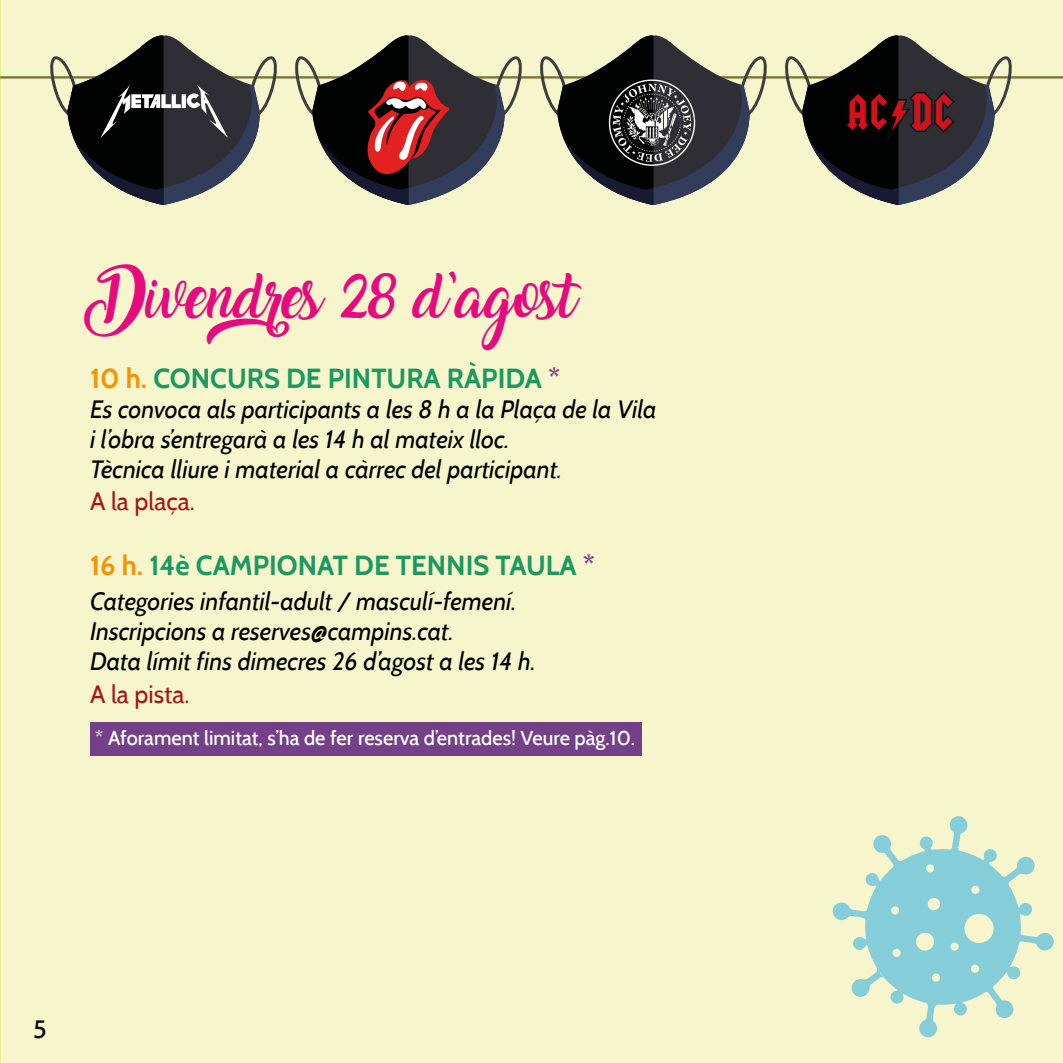
<style>
.page{position:relative;width:1063px;height:1063px;background:#f6f5cb}
.page>*{position:absolute;margin:0;border:0;box-sizing:border-box;transform-origin:0 0}
.t1{font:40px "Amarillo";color:#e50b7e}
.t2{font:700 27.5px "Cabin";color:#1a9961}
.t3{font:italic 25px/30px "Cabin";color:#000}
.t4{font:25px "Cabin";color:#a5151c}
.t5{font:25px "Cabin";color:#000}
.t6{font:500 20px "Cabin";color:#fff}
.s1{color:#f39405}
.s2{color:#744088}
.s3{color:#252451}
</style>
<div class="page">
<hr style="left:0;top:76px;width:1063px;height:3px;background:#80763d">
<svg style="left:48px;top:35px;width:231px;height:170px"></svg>
<svg style="left:293px;top:35px;width:231px;height:170px"></svg>
<svg style="left:783px;top:35px;width:231px;height:170px"></svg>
<svg style="left:538px;top:35px;width:231px;height:170px"></svg>
<svg style="left:832px;top:816px;width:222px;height:221px"></svg>
<div style="left:90px;top:723px;width:551px;height:33px;background:#744088"></div>
<h1 class="t1" style="left:90px;top:281px;width:488px">Divendres 28 d’agost</h1>
<p class="t2" style="left:90px;top:362px;width:472px"><span class="s1">10 h.</span> CONCURS DE PINTURA RÀPIDA <span class="s2">*</span></p>
<p class="t3" style="left:90px;top:394px;width:568px">Es convoca als participants a les 8 h a la Plaça de la Vila i l’obra s’entregarà a les 14 h al mateix lloc.<br>Tècnica lliure i material a càrrec del participant<span class="s3">.</span></p>
<p class="t4" style="left:90px;top:486px;width:106px">A la plaça.</p>
<p class="t2" style="left:90px;top:549px;width:507px"><span class="s1">16 h.</span> 14è CAMPIONAT DE TENNIS TAULA <span class="s2">*</span></p>
<p class="t3" style="left:90px;top:587px;width:448px">Categories infantil-adult / masculí-femení.<br>Inscripcions a reserves@campins.cat.<br>Data límit fins dimecres 26 d’agost a les 14 h.</p>
<p class="t4" style="left:90px;top:679px;width:101px">A la pista.</p>
<p class="t6" style="left:95px;top:726px;width:542px">* Aforament limitat, s’ha de fer reserva d’entrades! Veure pàg.10.</p>
<p class="t5" style="left:33px;top:1013px;width:15px">5</p>
</div>
